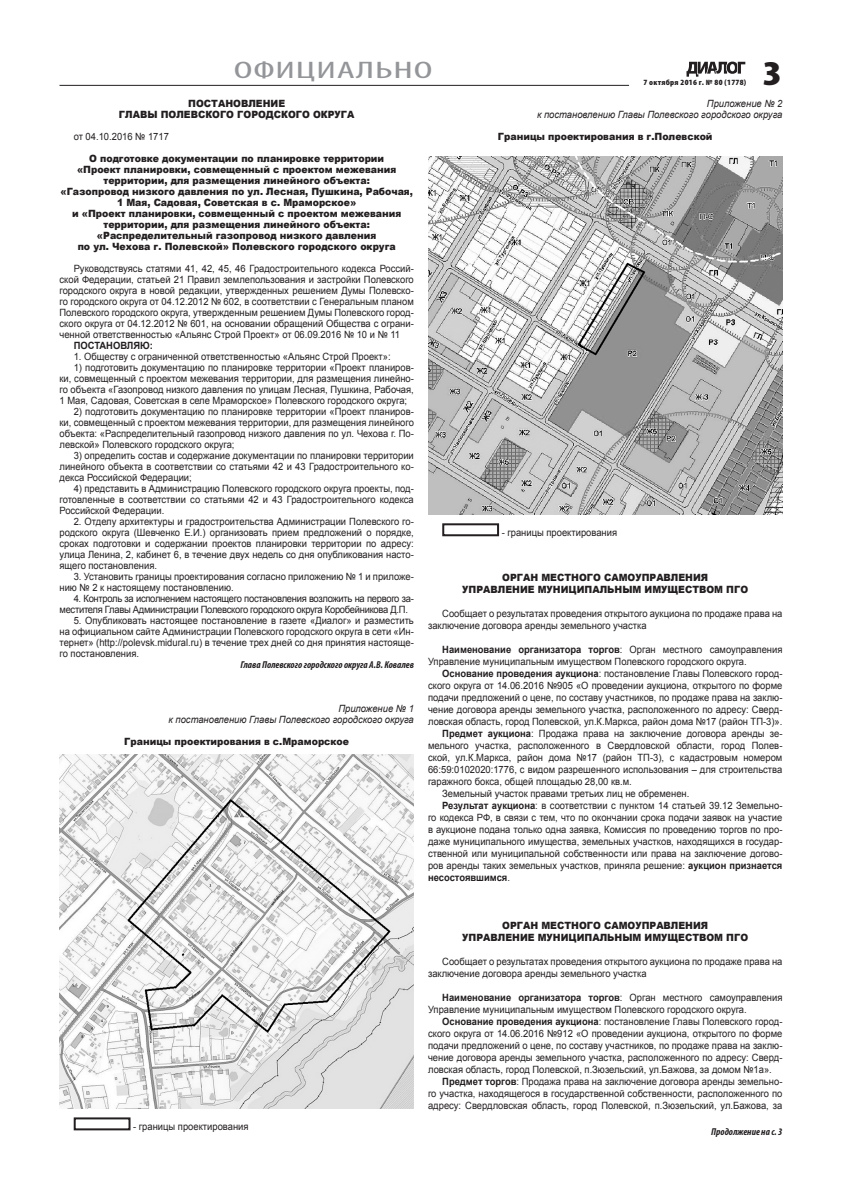
<style>
.page{position:relative;width:842px;height:1191px;background:#fff}
.page>*{position:absolute;margin:0;border:0;box-sizing:border-box;transform-origin:0 0}
.t1{font:900 condensed 35px "Myriad Pro";color:#231f20;scale:1.25 1}
.t2{font:condensed 24px "Myriad Pro";letter-spacing:.02em;color:#939598;scale:1.75 1}
.t3{font:10px/11px "Arial";color:#231f20;text-align:justify;scale:.94 1}
.t4{font:900 10px/11px "Arial";color:#231f20;text-align:center;scale:.94 1}
.t5{font:10px/11px "Arial";letter-spacing:-.03em;color:#231f20;scale:.94 1}
.t6{font:italic 10px/11px "Arial";color:#231f20;text-align:right;scale:.94 1}
.t7{font:italic 700 condensed 10px "Myriad Pro";color:#231f20}
.t8{font:700 10px "Arial";color:#231f20;scale:.94 1}
.t9{font:900 condensed 8px "Myriad Pro";letter-spacing:.03em;color:#231f20;scale:1.1 1}
.s1{font-weight:700}
.s2{font-weight:400}
</style>
<div class="page">
<svg style="left:686px;top:61px;width:60px;height:16px"></svg>
<hr style="left:60px;top:85px;width:569px;height:1px;background:#231f20">
<img style="left:60px;top:754px;width:354px;height:354px">
<div style="left:74px;top:1117px;width:57px;height:13px;border:2px solid #231f20"></div>
<img style="left:428px;top:156px;width:354px;height:358px">
<div style="left:442px;top:523px;width:57px;height:13px;border:2px solid #231f20"></div>
<h2 class="t2" style="left:234px;top:55px;width:115px">ОФИЦИАЛЬНО</h2>
<p class="t9" style="left:643px;top:78px;width:95px">7 октября 2016 г. № 80 (1778)</p>
<h1 class="t1" style="left:763px;top:54px;width:17px">3</h1>
<p class="t4" style="left:119px;top:98px;width:252px">ПОСТАНОВЛЕНИЕ<br>ГЛАВЫ ПОЛЕВСКОГО ГОРОДСКОГО ОКРУГА</p>
<p class="t3" style="left:74px;top:131px;width:103px">от 04.10.2016 № 1717</p>
<p class="t4" style="left:60px;top:153px;width:377px">О подготовке документации по планировке территории<br>«Проект планировки, совмещенный с проектом межевания территории, для размещения линейного объекта:<br>«Газопровод низкого давления по ул. Лесная, Пушкина, Рабочая, 1 Мая, Садовая, Советская в с. Мраморское»<br>и «Проект планировки, совмещенный с проектом межевания территории, для размещения линейного объекта: «Распределительный газопровод низкого давления<br>по ул. Чехова г. Полевской» Полевского городского округа</p>
<p class="t3" style="left:60px;top:263px;width:378px;text-indent:14px">Руководствуясь статями 41, 42, 45, 46 Градостроительного кодекса Россий&shy;ской Федерации, статьей 21 Правил землепользования и застройки Полевского городского округа в новой редакции, утвержденных решением Думы Полевско&shy;го городского округа от 04.12.2012 № 602, в соответствии с Генеральным планом Полевского городского округа, утвержденным решением Думы Полевского город&shy;ского округа от 04.12.2012 № 601, на основании обращений Общества с ограни&shy;ченной ответственностью «Альянс Строй Проект» от 06.09.2016 № 10 и № 11</p>
<p class="t8" style="left:74px;top:339px;width:86px">ПОСТАНОВЛЯЮ:</p>
<p class="t3" style="left:74px;top:351px;width:339px">1. Обществу с ограниченной ответственностью «Альянс Строй Проект»:</p>
<p class="t3" style="left:60px;top:362px;width:378px;text-indent:14px">1) подготовить документацию по планировке территории «Проект планиров&shy;ки, совмещенный с проектом межевания территории, для размещения линейно&shy;го объекта «Газопровод низкого давления по улицам Лесная, Пушкина, Рабочая, 1 Мая, Садовая, Советская в селе Мраморское» Полевского городского округа;</p>
<p class="t3" style="left:60px;top:406px;width:378px;text-indent:14px">2) подготовить документацию по планировке территории «Проект планиров&shy;ки, совмещенный с проектом межевания территории, для размещения линейного объекта: «Распределительный газопровод низкого давления по ул. Чехова г. По&shy;левской» Полевского городского округа;</p>
<p class="t3" style="left:60px;top:450px;width:378px;text-indent:14px">3) определить состав и содержание документации по планировки территории линейного объекта в соответствии со статьями 42 и 43 Градостроительного ко&shy;декса Российской Федерации;</p>
<p class="t3" style="left:60px;top:483px;width:378px;text-indent:14px">4) представить в Администрацию Полевского городского округа проекты, под&shy;готовленные в соответствии со статьями 42 и 43 Градостроительного кодекса Российской Федерации.</p>
<p class="t3" style="left:60px;top:516px;width:378px;text-indent:14px">2. Отделу архитектуры и градостроительства Администрации Полевского го&shy;родского округа (Шевченко Е.И.) организовать прием предложений о порядке, сроках подготовки и содержании проектов планировки территории по адресу: улица Ленина, 2, кабинет 6, в течение двух недель со дня опубликования насто&shy;ящего постановления.</p>
<p class="t3" style="left:60px;top:571px;width:378px;text-indent:14px">3. Установить границы проектирования согласно приложению № 1 и приложе&shy;нию № 2 к настоящему постановлению.</p>
<p class="t5" style="left:60px;top:593px;width:378px;text-indent:14px">4. Контроль за исполнением настоящего постановления возложить на первого за&shy;местителя Главы Администрации Полевского городского округа Коробейникова Д.П.</p>
<p class="t3" style="left:60px;top:615px;width:378px;text-indent:14px">5. Опубликовать настоящее постановление в газете «Диалог» и разместить на официальном сайте Администрации Полевского городского округа в сети «Ин&shy;тернет» (http://polevsk.midural.ru) в течение трех дней со дня принятия настояще&shy;го постановления.</p>
<p class="t7" style="left:240px;top:658px;width:175px">Глава Полевского городского округа А.В. Ковалев</p>
<p class="t6" style="left:169px;top:703px;width:263px">Приложение № 1<br>к постановлению Главы Полевского городского округа</p>
<p class="t4" style="left:124px;top:736px;width:241px">Границы проектирования в с.Мраморское</p>
<p class="t6" style="left:537px;top:98px;width:263px">Приложение № 2<br>к постановлению Главы Полевского городского округа</p>
<p class="t4" style="left:498px;top:131px;width:230px">Границы проектирования в г.Полевской</p>
<p class="t3" style="left:502px;top:527px;width:124px">- границы проектирования</p>
<p class="t4" style="left:462px;top:571px;width:306px;line-height:12px">ОРГАН МЕСТНОГО САМОУПРАВЛЕНИЯ<br>УПРАВЛЕНИЕ МУНИЦИПАЛЬНЫМ ИМУЩЕСТВОМ ПГО</p>
<p class="t3" style="left:428px;top:608px;width:378px;line-height:12px;text-indent:14px">Сообщает о результатах проведения открытого аукциона по продаже права на заключение договора аренды земельного участка</p>
<p class="t3" style="left:428px;top:644px;width:378px;line-height:12px;text-indent:14px"><span class="s1">Наименование организатора торгов</span>: Орган местного самоуправления<br>Управление муниципальным имуществом Полевского городского округа.</p>
<p class="t3" style="left:442px;top:668px;width:363px"><span class="s1">Основание проведения аукциона</span>: постановление Главы Полевского город-</p>
<p class="t3" style="left:428px;top:680px;width:378px">ского округа от 14.06.2016 №905 «О проведении аукциона, открытого по форме</p>
<p class="t3" style="left:428px;top:692px;width:378px">подачи предложений о цене, по составу участников, по продаже права на заклю-</p>
<p class="t3" style="left:428px;top:704px;width:378px">чение договора аренды земельного участка, расположенного по адресу: Сверд-</p>
<p class="t3" style="left:428px;top:716px;width:378px">ловская область, город Полевской, ул.К.Маркса, район дома №17 (район ТП-3)».</p>
<p class="t3" style="left:442px;top:728px;width:363px"><span class="s1">Предмет аукциона</span>: Продажа права на заключение договора аренды зе-</p>
<p class="t3" style="left:428px;top:740px;width:378px">мельного участка, расположенного в Свердловской области, город Полев-</p>
<p class="t3" style="left:428px;top:752px;width:378px">ской, ул.К.Маркса, район дома №17 (район ТП-3), с кадастровым номером</p>
<p class="t3" style="left:428px;top:764px;width:378px">66:59:0102020:1776, с видом разрешенного использования – для строительства</p>
<p class="t3" style="left:428px;top:776px;width:218px">гаражного бокса, общей площадью 28,00 кв.м.</p>
<p class="t3" style="left:442px;top:788px;width:264px">Земельный участок правами третьих лиц не обременен.</p>
<p class="t3" style="left:442px;top:800px;width:363px"><span class="s1">Результат аукциона</span>: в соответствии с пунктом 14 статьей 39.12 Земельно-</p>
<p class="t3" style="left:428px;top:812px;width:378px">го кодекса РФ, в связи с тем, что по окончании срока подачи заявок на участие</p>
<p class="t3" style="left:428px;top:824px;width:378px">в аукционе подана только одна заявка, Комиссия по проведению торгов по про-</p>
<p class="t3" style="left:428px;top:836px;width:378px">даже муниципального имущества, земельных участков, находящихся в государ-</p>
<p class="t3" style="left:428px;top:848px;width:378px">ственной или муниципальной собственности или права на заключение догово-</p>
<p class="t3" style="left:428px;top:860px;width:378px">ров аренды таких земельных участков, приняла решение: <span class="s1">аукцион признается</span></p>
<p class="t8" style="left:428px;top:871px;width:89px">несостоявшимся<span class="s2">.</span></p>
<p class="t3" style="left:133px;top:1121px;width:124px">- границы проектирования</p>
<p class="t4" style="left:462px;top:919px;width:306px;line-height:12px">ОРГАН МЕСТНОГО САМОУПРАВЛЕНИЯ<br>УПРАВЛЕНИЕ МУНИЦИПАЛЬНЫМ ИМУЩЕСТВОМ ПГО</p>
<p class="t3" style="left:428px;top:956px;width:378px;line-height:12px;text-indent:14px">Сообщает о результатах проведения открытого аукциона по продаже права на заключение договора аренды земельного участка</p>
<p class="t3" style="left:428px;top:992px;width:378px;line-height:12px;text-indent:14px"><span class="s1">Наименование организатора торгов</span>: Орган местного самоуправления<br>Управление муниципальным имуществом Полевского городского округа.</p>
<p class="t3" style="left:428px;top:1016px;width:378px;line-height:12px;text-indent:14px"><span class="s1">Основание проведения аукциона</span>: постановление Главы Полевского город&shy;ского округа от 14.06.2016 №912 «О проведении аукциона, открытого по форме подачи предложений о цене, по составу участников, по продаже права на заклю&shy;чение договора аренды земельного участка, расположенного по адресу: Сверд&shy;ловская область, город Полевской, п.Зюзельский, ул.Бажова, за домом №1а».</p>
<p class="t3" style="left:428px;top:1076px;width:378px;line-height:12px;text-indent:14px"><span class="s1">Предмет торгов</span>: Продажа права на заключение договора аренды земельно&shy;го участка, находящегося в государственной собственности, расположенного по адресу: Свердловская область, город Полевской, п.Зюзельский, ул.Бажова, за</p>
<p class="t7" style="left:711px;top:1125px;width:73px">Продолжение на с. 3</p>
</div>
